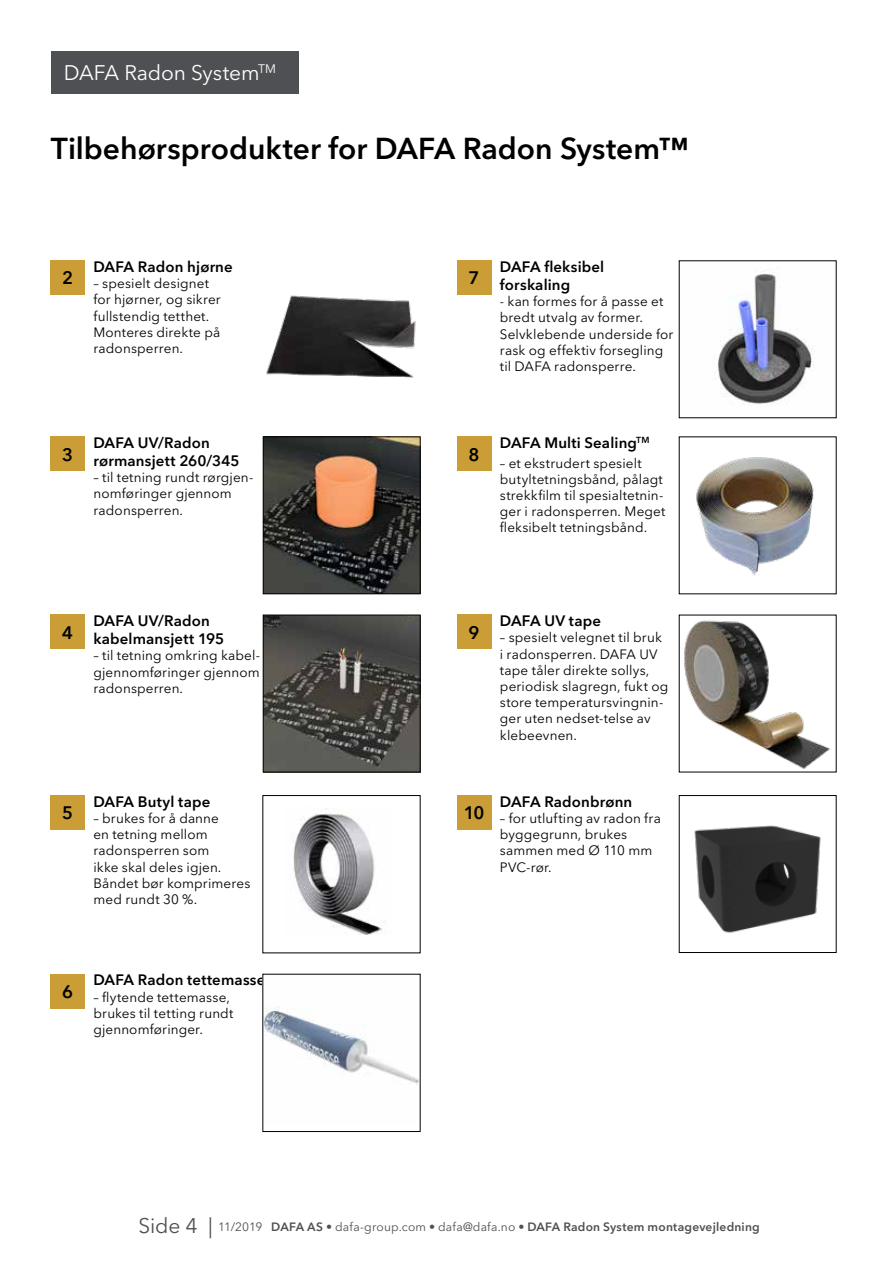
<style>
.page{position:relative;width:893px;height:1263px;background:#fff}
.page>*{position:absolute;margin:0;border:0;box-sizing:border-box;transform-origin:0 0}
.t1{font:600 30px "Avenir Next LT Pro";color:#000}
.t2{font:21px "Avenir Next LT Pro";letter-spacing:-.005em;color:#fff}
.t3{font:600 18px "Avenir Next LT Pro";color:#000}
.t4{font:600 15px/18px "Avenir Next LT Pro";letter-spacing:.01em;color:#000}
.t5{font:13.5px/16.2px "Avenir Next LT Pro";letter-spacing:.01em;color:#000}
.t6{font:600 12px "Avenir Next LT Pro";letter-spacing:.02em;color:#4e5053}
.s1{font-weight:400;font-size:21px}
.s2{font-weight:400}
</style>
<div class="page">
<div style="left:51px;top:51px;width:247px;height:43px;background:#4e5053"></div>
<div style="left:457px;top:795px;width:34px;height:34px;background:#cb9d36"></div>
<div style="left:457px;top:261px;width:34px;height:34px;background:#cb9d36"></div>
<div style="left:457px;top:437px;width:34px;height:34px;background:#cb9d36"></div>
<div style="left:51px;top:437px;width:34px;height:34px;background:#cb9d36"></div>
<div style="left:51px;top:615px;width:34px;height:34px;background:#cb9d36"></div>
<div style="left:457px;top:615px;width:34px;height:34px;background:#cb9d36"></div>
<div style="left:51px;top:261px;width:34px;height:34px;background:#cb9d36"></div>
<div style="left:51px;top:974px;width:34px;height:34px;background:#cb9d36"></div>
<div style="left:51px;top:795px;width:34px;height:34px;background:#cb9d36"></div>
<img style="left:694px;top:825px;width:127px;height:108px">
<div style="left:679px;top:795px;width:157px;height:158px;border:1px solid #000"></div>
<img style="left:718px;top:270px;width:96px;height:135px">
<img style="left:266px;top:295px;width:150px;height:83px">
<img style="left:265px;top:439px;width:153px;height:153px">
<div style="left:263px;top:437px;width:157px;height:157px;border:1px solid #000"></div>
<img style="left:696px;top:457px;width:118px;height:119px">
<img style="left:265px;top:617px;width:153px;height:153px">
<div style="left:263px;top:615px;width:157px;height:157px;border:1px solid #000"></div>
<img style="left:684px;top:620px;width:146px;height:149px">
<img style="left:265px;top:1007px;width:153px;height:77px">
<img style="left:293px;top:808px;width:93px;height:127px">
<h2 class="t2" style="left:64px;top:60px;width:214px">DAFA Radon System<sup>TM</sup></h2>
<h1 class="t1" style="left:51px;top:130px;width:639px">Tilbehørsprodukter for DAFA Radon System™</h1>
<h3 class="t3" style="left:62px;top:267px;width:12px">2</h3>
<p class="t4" style="left:93px;top:258px;width:141px">DAFA Radon hjørne</p>
<p class="t5" style="left:93px;top:275px;width:129px">– spesielt designet for hjørner, og sikrer fullstendig tetthet.<br>Monteres direkte på radonsperren.</p>
<h3 class="t3" style="left:469px;top:267px;width:12px">7</h3>
<p class="t4" style="left:500px;top:258px;width:106px">DAFA fleksibel forskaling</p>
<p class="t5" style="left:500px;top:293px;width:175px">- kan formes for å passe et bredt utvalg av former.<br>Selvklebende underside for rask og effektiv forsegling til DAFA radonsperre.</p>
<h3 class="t3" style="left:62px;top:443px;width:12px">3</h3>
<p class="t4" style="left:93px;top:434px;width:148px">DAFA UV/Radon rørmansjett 260/345</p>
<p class="t5" style="left:93px;top:469px;width:161px">– til tetning rundt rørgjen&shy;nomføringer gjennom radonsperren.</p>
<h3 class="t3" style="left:469px;top:443px;width:12px">8</h3>
<p class="t4" style="left:500px;top:434px;width:151px">DAFA Multi Sealing<sup>TM</sup></p>
<p class="t5" style="left:500px;top:455px;width:167px">– et ekstrudert spesielt butyltetningsbånd, pålagt strekkfilm til spesialtetnin&shy;ger i radonsperren. Meget fleksibelt tetningsbånd.</p>
<h3 class="t3" style="left:62px;top:621px;width:12px">4</h3>
<p class="t4" style="left:93px;top:612px;width:132px">DAFA UV/Radon kabelmansjett 195</p>
<p class="t5" style="left:93px;top:648px;width:168px;text-align:justify">– til tetning omkring kabel&shy;gjennomføringer gjennom radonsperren.</p>
<h3 class="t3" style="left:469px;top:621px;width:12px">9</h3>
<p class="t4" style="left:500px;top:612px;width:103px">DAFA UV tape</p>
<p class="t5" style="left:500px;top:630px;width:170px">– spesielt velegnet til bruk i radonsperren. DAFA UV tape tåler direkte sollys, periodisk slagregn, fukt og store temperatursvingnin&shy;ger uten nedset-telse av klebeevnen.</p>
<h3 class="t3" style="left:62px;top:802px;width:12px">5</h3>
<p class="t4" style="left:93px;top:792px;width:118px">DAFA Butyl tape</p>
<p class="t5" style="left:93px;top:810px;width:158px">– brukes for å danne<br>en tetning mellom radonsperren som<br>ikke skal deles igjen.<br>Båndet bør komprimeres med rundt 30 %.</p>
<h3 class="t3" style="left:464px;top:802px;width:22px">10</h3>
<p class="t4" style="left:500px;top:792px;width:134px">DAFA Radonbrønn</p>
<p class="t5" style="left:500px;top:810px;width:163px">– for utlufting av radon fra byggegrunn, brukes sammen med Ø 110 mm<br>PVC-rør.</p>
<h3 class="t3" style="left:62px;top:980px;width:12px">6</h3>
<p class="t4" style="left:93px;top:971px;width:173px">DAFA Radon tettemasse</p>
<p class="t5" style="left:93px;top:989px;width:142px">– flytende tettemasse, brukes til tetting rundt gjennomføringer.</p>
<p class="t6" style="left:138px;top:1219px;width:623px"><span class="s1">Side 4 |</span> <span class="s2">11/2019</span> DAFA AS • <span class="s2">dafa-group.com</span> • <span class="s2">dafa@dafa.no</span> • DAFA Radon System montagevejledning</p>
</div>
